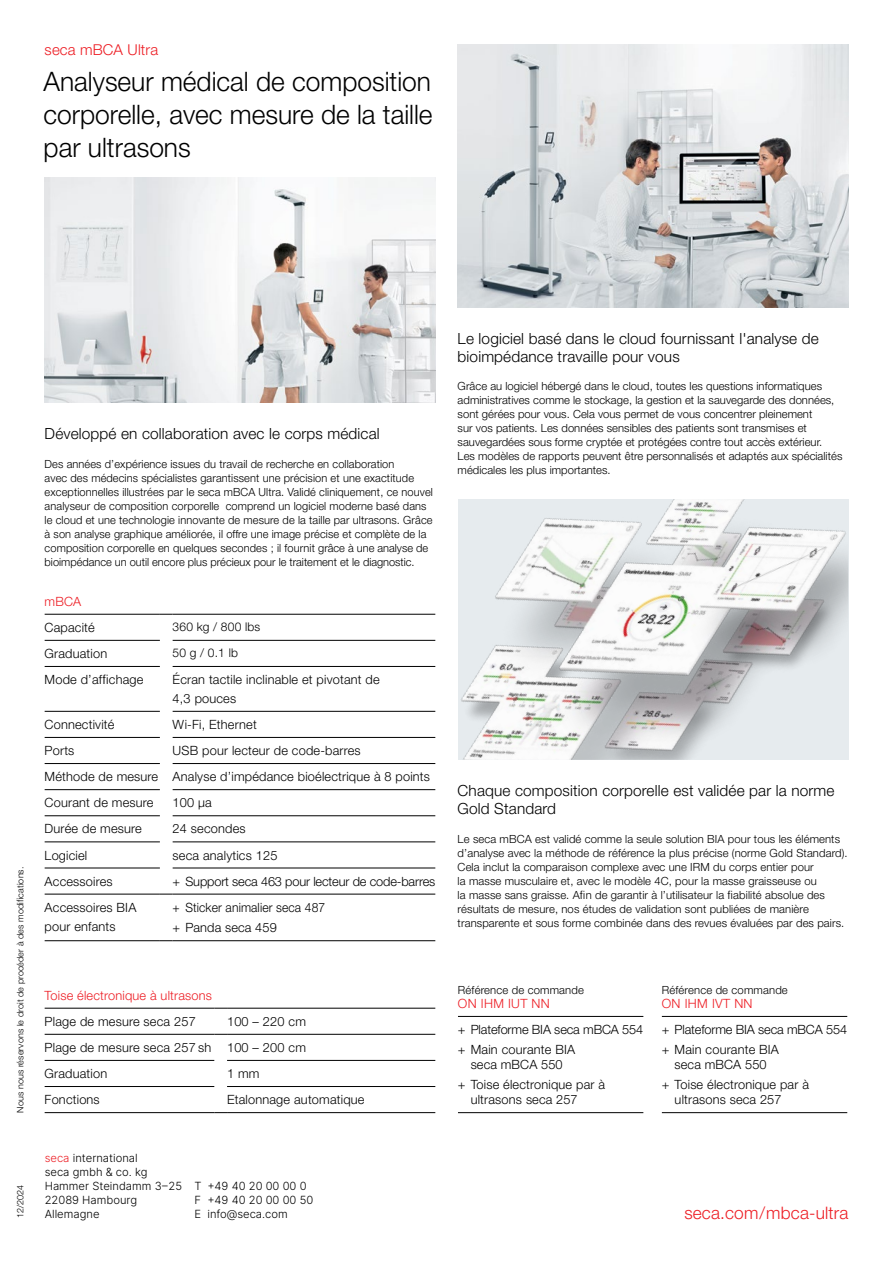
<style>
.page{position:relative;width:893px;height:1263px;background:#fff}
.page>*{position:absolute;margin:0;border:0;box-sizing:border-box;transform-origin:0 0}
.t1{font:300 26.85px/32.8px "secaglobal";color:#000;text-align:justify}
.t2{font:300 17.25px "secaglobal";letter-spacing:.01em;color:#ed1d24}
.t3{font:300 15.3px/18px "secaglobal";letter-spacing:.01em;color:#000}
.t4{font:300 15px "secaglobal";letter-spacing:.01em;color:#ed1d24}
.t5{font:300 12.75px/26.1px "secaglobal";letter-spacing:.015em;color:#000}
.t6{font:300 12.75px/19.8px "secaglobal";letter-spacing:-.01em;color:#000}
.t7{font:300 12.75px "secaglobal";letter-spacing:.015em;color:#ed1d24}
.t8{font:300 12.75px/20.5px "secaglobal";letter-spacing:.015em;color:#000;scale:.95 1}
.t9{font:300 12px "secaglobal";letter-spacing:.015em;color:#000}
.t10{font:300 11.25px/14.1px "secaglobal";letter-spacing:.01em;color:#000}
.t11{font:300 11.25px/14.1px "Inter";color:#000}
.t12{font:300 9px "secaglobal";letter-spacing:.01em;color:#000}
.s1{color:#ed1d24}
</style>
<div class="page">
<hr style="left:45px;top:640px;width:115px;height:1px;background:#000">
<hr style="left:173px;top:640px;width:262px;height:1px;background:#000">
<hr style="left:45px;top:666px;width:115px;height:1px;background:#000">
<hr style="left:173px;top:666px;width:262px;height:1px;background:#000">
<hr style="left:45px;top:711px;width:115px;height:1px;background:#000">
<hr style="left:173px;top:711px;width:262px;height:1px;background:#000">
<hr style="left:45px;top:737px;width:115px;height:1px;background:#000">
<hr style="left:173px;top:737px;width:262px;height:1px;background:#000">
<hr style="left:45px;top:763px;width:115px;height:1px;background:#000">
<hr style="left:173px;top:763px;width:262px;height:1px;background:#000">
<hr style="left:45px;top:789px;width:115px;height:1px;background:#000">
<hr style="left:173px;top:789px;width:262px;height:1px;background:#000">
<hr style="left:45px;top:815px;width:115px;height:1px;background:#000">
<hr style="left:173px;top:815px;width:262px;height:1px;background:#000">
<hr style="left:45px;top:842px;width:115px;height:1px;background:#000">
<hr style="left:173px;top:842px;width:262px;height:1px;background:#000">
<hr style="left:45px;top:868px;width:115px;height:1px;background:#000">
<hr style="left:173px;top:868px;width:262px;height:1px;background:#000">
<hr style="left:45px;top:894px;width:115px;height:1px;background:#000">
<svg style="left:160px;top:894px;width:13px;height:1px"></svg>
<hr style="left:173px;top:894px;width:262px;height:1px;background:#000">
<hr style="left:45px;top:940px;width:115px;height:1px;background:#000">
<svg style="left:160px;top:940px;width:13px;height:1px"></svg>
<hr style="left:173px;top:940px;width:262px;height:1px;background:#000">
<hr style="left:45px;top:614px;width:115px;height:1px;background:#000">
<svg style="left:160px;top:614px;width:13px;height:1px"></svg>
<hr style="left:173px;top:614px;width:262px;height:1px;background:#000">
<hr style="left:45px;top:1060px;width:169px;height:1px;background:#000">
<hr style="left:227px;top:1060px;width:208px;height:1px;background:#000">
<hr style="left:45px;top:1086px;width:169px;height:1px;background:#000">
<hr style="left:227px;top:1086px;width:208px;height:1px;background:#000">
<hr style="left:45px;top:1112px;width:169px;height:1px;background:#000">
<svg style="left:214px;top:1112px;width:13px;height:1px"></svg>
<hr style="left:227px;top:1112px;width:208px;height:1px;background:#000">
<hr style="left:45px;top:1008px;width:169px;height:1px;background:#000">
<svg style="left:214px;top:1008px;width:13px;height:1px"></svg>
<hr style="left:227px;top:1008px;width:208px;height:1px;background:#000">
<hr style="left:45px;top:1034px;width:169px;height:1px;background:#000">
<svg style="left:214px;top:1034px;width:13px;height:1px"></svg>
<hr style="left:227px;top:1034px;width:208px;height:1px;background:#000">
<img style="left:458px;top:499px;width:390px;height:261px">
<img style="left:458px;top:45px;width:390px;height:262px">
<img style="left:45px;top:178px;width:390px;height:225px">
<hr style="left:458px;top:1016px;width:185px;height:1px;background:#000">
<hr style="left:458px;top:1112px;width:185px;height:1px;background:#000">
<hr style="left:662px;top:1016px;width:185px;height:1px;background:#000">
<hr style="left:662px;top:1112px;width:185px;height:1px;background:#000">
<h3 class="t4" style="left:45px;top:41px;width:115px">seca mBCA Ultra</h3>
<h1 class="t1" style="left:44px;top:66px;width:391px">Analyseur médical de composition corporelle, avec mesure de la taille par ultrasons</h1>
<p class="t12" style="left:15px;top:1113px;width:248px;rotate:-90deg">Nous nous réservons le droit de procéder à des modifications.</p>
<p class="t12" style="left:15px;top:1218px;width:35px;rotate:-90deg">12/2024</p>
<h3 class="t3" style="left:45px;top:425px;width:337px">Développé en collaboration avec le corps médical</h3>
<p class="t10" style="left:45px;top:457px;width:390px">Des années d’expérience issues du travail de recherche en collaboration<br>avec des médecins spécialistes garantissent une précision et une exactitude exceptionnelles illustrées par le seca mBCA Ultra. Validé cliniquement, ce nouvel analyseur de composition corporelle comprend un logiciel moderne basé dans le cloud et une technologie innovante de mesure de la taille par ultrasons. Grâce à son analyse graphique améliorée, il offre une image précise et complète de la composition corporelle en quelques secondes ; il fournit grâce à une analyse de bioimpédance un outil encore plus précieux pour le traitement et le diagnostic.</p>
<p class="t7" style="left:45px;top:594px;width:38px">mBCA</p>
<p class="t5" style="left:45px;top:614px;width:52px">Capacité</p>
<p class="t9" style="left:173px;top:620px;width:89px">360 kg / 800 lbs</p>
<p class="t5" style="left:45px;top:640px;width:64px">Graduation</p>
<p class="t9" style="left:173px;top:646px;width:67px">50 g / 0.1 lb</p>
<p class="t5" style="left:45px;top:667px;width:100px">Mode d’affichage</p>
<p class="t5" style="left:173px;top:670px;width:209px;line-height:18.8px">Écran tactile inclinable et pivotant de<br>4,3 pouces</p>
<p class="t5" style="left:45px;top:711px;width:71px">Connectivité</p>
<p class="t5" style="left:173px;top:711px;width:86px">Wi-Fi, Ethernet</p>
<p class="t5" style="left:45px;top:738px;width:31px">Ports</p>
<p class="t5" style="left:45px;top:738px;width:387px;text-indent:128px">USB pour lecteur de code-barres<br>Méthode de mesure Analyse d’impédance bioélectrique à 8 points<br>Courant de mesure</p>
<p class="t5" style="left:173px;top:790px;width:41px">100 µa</p>
<p class="t5" style="left:45px;top:816px;width:99px">Durée de mesure</p>
<p class="t5" style="left:173px;top:816px;width:75px">24 secondes</p>
<p class="t5" style="left:45px;top:842px;width:44px">Logiciel</p>
<p class="t5" style="left:173px;top:842px;width:106px">seca analytics 125</p>
<p class="t5" style="left:45px;top:868px;width:70px">Accessoires</p>
<p class="t6" style="left:173px;top:871px;width:264px">+ Support seca 463 pour lecteur de code-barres</p>
<p class="t5" style="left:45px;top:898px;width:93px;line-height:18.8px">Accessoires BIA pour enfants</p>
<p class="t8" style="left:173px;top:897px;width:162px">+ Sticker animalier seca 487 + Panda seca 459</p>
<p class="t7" style="left:45px;top:988px;width:169px">Toise électronique à ultrasons</p>
<p class="t5" style="left:45px;top:1008px;width:153px">Plage de mesure seca 257</p>
<p class="t5" style="left:45px;top:1008px;width:263px;text-align:justify;text-indent:182px">100 ‒ 220 cm Plage de mesure seca 257 sh 100 ‒ 200 cm Graduation</p>
<p class="t5" style="left:227px;top:1060px;width:34px">1 mm</p>
<p class="t5" style="left:45px;top:1087px;width:57px">Fonctions</p>
<p class="t5" style="left:227px;top:1087px;width:139px">Etalonnage automatique</p>
<p class="t11" style="left:45px;top:1151px;width:139px"><span class="s1">seca</span> international<br>seca gmbh &amp; co. kg<br>Hammer Steindamm 3–25<br>22089 Hambourg<br>Allemagne</p>
<p class="t11" style="left:195px;top:1179px;width:120px">T +49 40 20 00 00 0<br>F +49 40 20 00 00 50<br>E info@seca.com</p>
<h3 class="t3" style="left:458px;top:329px;width:363px">Le logiciel basé dans le cloud fournissant l'analyse de bioimpédance travaille pour vous</h3>
<p class="t10" style="left:458px;top:379px;width:386px">Grâce au logiciel hébergé dans le cloud, toutes les questions informatiques administratives comme le stockage, la gestion et la sauvegarde des données, sont gérées pour vous. Cela vous permet de vous concentrer pleinement<br>sur vos patients. Les données sensibles des patients sont transmises et sauvegardées sous forme cryptée et protégées contre tout accès extérieur.<br>Les modèles de rapports peuvent être personnalisés et adaptés aux spécialités médicales les plus importantes.</p>
<h3 class="t3" style="left:458px;top:782px;width:378px">Chaque composition corporelle est validée par la norme<br>Gold Standard</h3>
<p class="t10" style="left:458px;top:831px;width:391px">Le seca mBCA est validé comme la seule solution BIA pour tous les éléments d’analyse avec la méthode de référence la plus précise (norme Gold Standard).<br>Cela inclut la comparaison complexe avec une IRM du corps entier pour<br>la masse musculaire et, avec le modèle 4C, pour la masse graisseuse ou<br>la masse sans graisse. Afin de garantir à l’utilisateur la fiabilité absolue des résultats de mesure, nos études de validation sont publiées de manière transparente et sous forme combinée dans des revues évaluées par des pairs.</p>
<p class="t10" style="left:458px;top:983px;width:127px">Référence de commande</p>
<p class="t7" style="left:458px;top:996px;width:93px">ON IHM IUT NN</p>
<p class="t6" style="left:458px;top:1020px;width:187px">+ Plateforme BIA seca mBCA 554 + Main courante BIA</p>
<p class="t5" style="left:458px;top:1055px;width:149px;line-height:19.8px;text-indent:13px">seca mBCA 550<br>+ Toise électronique par à</p>
<p class="t5" style="left:471px;top:1087px;width:108px">ultrasons seca 257</p>
<p class="t10" style="left:662px;top:983px;width:127px">Référence de commande</p>
<p class="t7" style="left:662px;top:996px;width:92px">ON IHM IVT NN</p>
<p class="t6" style="left:662px;top:1020px;width:187px">+ Plateforme BIA seca mBCA 554 + Main courante BIA</p>
<p class="t5" style="left:662px;top:1055px;width:149px;line-height:19.8px;text-indent:13px">seca mBCA 550<br>+ Toise électronique par à</p>
<p class="t5" style="left:675px;top:1087px;width:108px">ultrasons seca 257</p>
<h2 class="t2" style="left:684px;top:1202px;width:165px">seca.com/mbca-ultra</h2>
</div>
